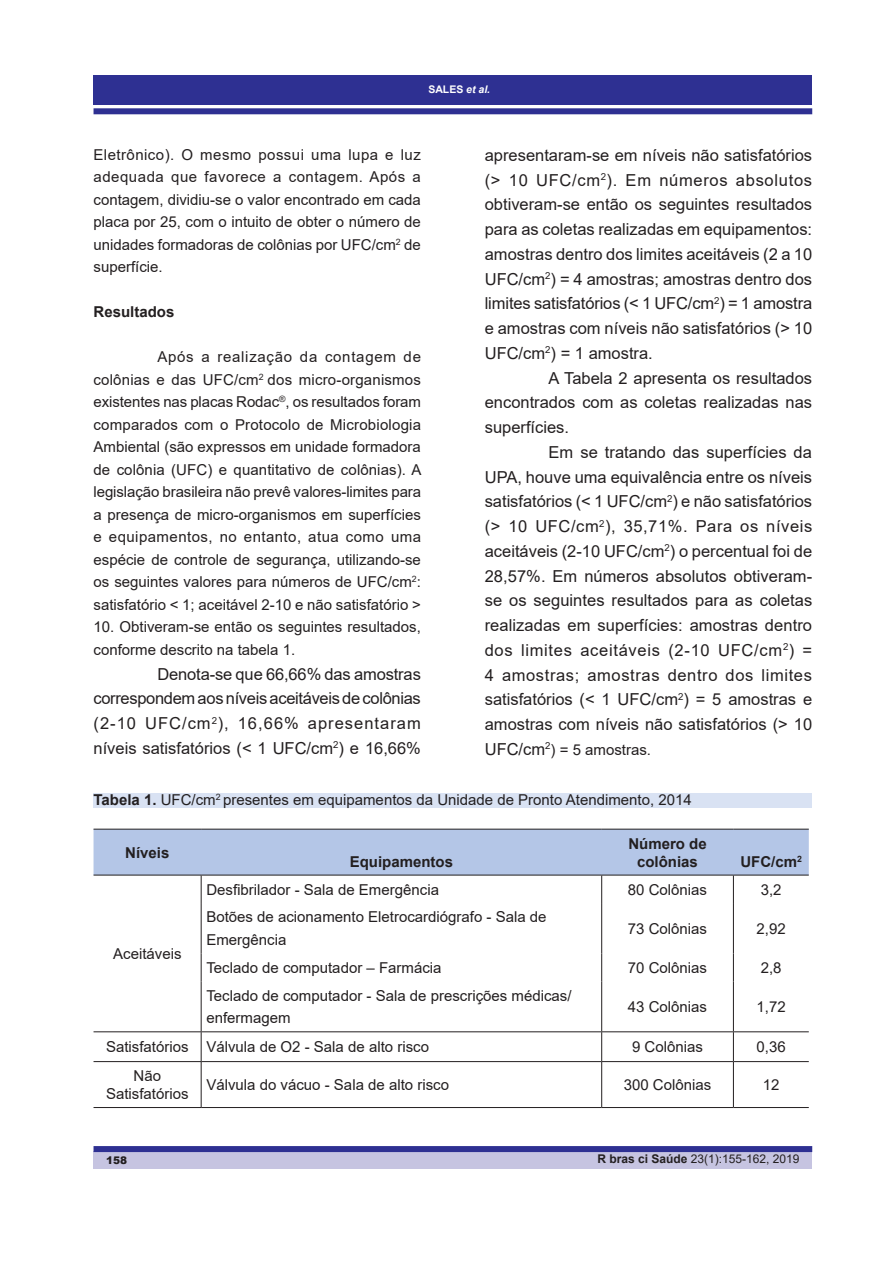
<style>
.page{position:relative;width:893px;height:1263px;background:#fff}
.page>*{position:absolute;margin:0;border:0;box-sizing:border-box;transform-origin:0 0}
.t1{font:16.5px/24.8px "Arial";color:#231f20;text-align:justify}
.t2{font:15px/22.5px "Arial";color:#231f20}
.t3{font:700 15px/18px "Arial";color:#231f20;text-align:center}
.t4{font:12px "Arial";color:#231f20}
.t5{font:700 10.5px "Arial";color:#fff}
.t6{font:900 10.5px "Arial";color:#231f20}
.s1{font-style:italic}
.s2{font-size:16.5px}
.s3{font-weight:700}
</style>
<div class="page">
<div style="left:94px;top:1151px;width:718px;height:17px;background:#c6c4e1"></div>
<div style="left:94px;top:75px;width:718px;height:30px;background:#2e3092"></div>
<div style="left:94px;top:1146px;width:718px;height:6px;background:#2e3092"></div>
<div style="left:94px;top:108px;width:718px;height:6px;background:#2e3092"></div>
<div style="left:94px;top:794px;width:718px;height:14px;background:#d9e2f3"></div>
<svg style="left:94px;top:830px;width:715px;height:73px"></svg>
<hr style="left:94px;top:829px;width:107px;height:1px;background:#231f20">
<hr style="left:201px;top:829px;width:401px;height:1px;background:#231f20">
<hr style="left:602px;top:829px;width:131px;height:1px;background:#231f20">
<hr style="left:733px;top:829px;width:76px;height:1px;background:#231f20">
<hr style="left:94px;top:875px;width:107px;height:1px;background:#231f20">
<hr style="left:201px;top:875px;width:401px;height:1px;background:#231f20">
<hr style="left:602px;top:875px;width:131px;height:1px;background:#231f20">
<hr style="left:733px;top:875px;width:76px;height:1px;background:#231f20">
<hr style="left:201px;top:903px;width:1px;height:50px;background:#231f20">
<hr style="left:601px;top:903px;width:1px;height:50px;background:#231f20">
<hr style="left:733px;top:903px;width:1px;height:50px;background:#231f20">
<svg style="left:201px;top:953px;width:1px;height:28px"></svg>
<svg style="left:601px;top:953px;width:1px;height:28px"></svg>
<svg style="left:733px;top:953px;width:1px;height:28px"></svg>
<hr style="left:201px;top:981px;width:1px;height:50px;background:#231f20">
<hr style="left:601px;top:981px;width:1px;height:50px;background:#231f20">
<hr style="left:733px;top:981px;width:1px;height:50px;background:#231f20">
<svg style="left:201px;top:1032px;width:1px;height:29px"></svg>
<svg style="left:601px;top:1032px;width:1px;height:29px"></svg>
<svg style="left:733px;top:1032px;width:1px;height:29px"></svg>
<hr style="left:94px;top:1031px;width:107px;height:1px;background:#231f20">
<hr style="left:201px;top:1031px;width:401px;height:1px;background:#231f20">
<hr style="left:602px;top:1031px;width:131px;height:1px;background:#231f20">
<hr style="left:733px;top:1031px;width:76px;height:1px;background:#231f20">
<hr style="left:94px;top:1061px;width:107px;height:1px;background:#231f20">
<hr style="left:201px;top:1061px;width:401px;height:1px;background:#231f20">
<hr style="left:602px;top:1061px;width:131px;height:1px;background:#231f20">
<hr style="left:733px;top:1061px;width:76px;height:1px;background:#231f20">
<hr style="left:94px;top:1107px;width:107px;height:1px;background:#231f20">
<hr style="left:201px;top:1107px;width:401px;height:1px;background:#231f20">
<hr style="left:602px;top:1107px;width:131px;height:1px;background:#231f20">
<hr style="left:733px;top:1107px;width:76px;height:1px;background:#231f20">
<hr style="left:201px;top:1062px;width:1px;height:45px;background:#231f20">
<hr style="left:601px;top:1062px;width:1px;height:45px;background:#231f20">
<hr style="left:733px;top:1062px;width:1px;height:45px;background:#231f20">
<p class="t5" style="left:428px;top:82px;width:63px">SALES <span class="s1">et al.</span></p>
<p class="t1" style="left:485px;top:143px;width:329px">apresentaram-se em níveis não satisfatórios (˃ 10 UFC/cm<sup>2</sup>). Em números absolutos obtiveram-se então os seguintes resultados para as coletas realizadas em equipamentos: amostras dentro dos limites aceitáveis (2 a 10<br>UFC/cm<sup>2</sup>) = 4 amostras; amostras dentro dos limites satisfatórios (˂ 1 UFC/cm<sup>2</sup>) = 1 amostra e amostras com níveis não satisfatórios (˃ 10<br>UFC/cm<sup>2</sup>) = 1 amostra.</p>
<p class="t1" style="left:485px;top:365px;width:329px;text-indent:64px">A Tabela 2 apresenta os resultados encontrados com as coletas realizadas nas superfícies.</p>
<p class="t1" style="left:485px;top:440px;width:329px;text-indent:64px">Em se tratando das superfícies da UPA, houve uma equivalência entre os níveis satisfatórios (˂ 1 UFC/cm<sup>2</sup>) e não satisfatórios (˃ 10 UFC/cm<sup>2</sup>), 35,71%. Para os níveis aceitáveis (2-10 UFC/cm<sup>2</sup>) o percentual foi de 28,57%. Em números absolutos obtiveram&shy;se os seguintes resultados para as coletas realizadas em superfícies: amostras dentro dos limites aceitáveis (2-10 UFC/cm<sup>2</sup>) = 4 amostras; amostras dentro dos limites satisfatórios (˂ 1 UFC/cm<sup>2</sup>) = 5 amostras e amostras com níveis não satisfatórios (˃ 10</p>
<p class="t2" style="left:485px;top:738px;width:168px"><span class="s2">UFC/cm</span><sup>2</sup>) = 5 amostras.</p>
<p class="t2" style="left:94px;top:788px;width:600px"><span class="s3">Tabela 1.</span> UFC/cm<sup>2</sup> presentes em equipamentos da Unidade de Pronto Atendimento, 2014</p>
<p class="t3" style="left:125px;top:843px;width:46px">Níveis</p>
<p class="t3" style="left:350px;top:852px;width:105px">Equipamentos</p>
<p class="t2" style="left:94px;top:143px;width:329px;text-align:justify">Eletrônico). O mesmo possui uma lupa e luz adequada que favorece a contagem. Após a contagem, dividiu-se o valor encontrado em cada placa por 25, com o intuito de obter o número de unidades formadoras de colônias por UFC/cm<sup>2</sup> de superfície.</p>
<p class="t3" style="left:94px;top:303px;width:82px">Resultados</p>
<p class="t2" style="left:94px;top:346px;width:330px;text-align:justify;text-indent:64px">Após a realização da contagem de colônias e das UFC/cm<sup>2</sup> dos micro-organismos existentes nas placas Rodac<sup>®</sup>, os resultados foram comparados com o Protocolo de Microbiologia Ambiental (são expressos em unidade formadora de colônia (UFC) e quantitativo de colônias). A legislação brasileira não prevê valores-limites para a presença de micro-organismos em superfícies e equipamentos, no entanto, atua como uma espécie de controle de segurança, utilizando-se os seguintes valores para números de UFC/cm<sup>2</sup>: satisfatório ˂ 1; aceitável 2-10 e não satisfatório ˃</p>
<p class="t2" style="left:94px;top:616px;width:329px">10. Obtiveram-se então os seguintes resultados, conforme descrito na tabela 1.</p>
<p class="t1" style="left:94px;top:661px;width:329px;text-indent:64px">Denota-se que 66,66% das amostras correspondem aos níveis aceitáveis de colônias (2-10 UFC/cm<sup>2</sup>), 16,66% apresentaram níveis satisfatórios (˂ 1 UFC/cm<sup>2</sup>) e 16,66%</p>
<p class="t3" style="left:628px;top:834px;width:80px">Número de colônias</p>
<p class="t3" style="left:740px;top:852px;width:63px">UFC/cm<sup>2</sup></p>
<p class="t2" style="left:113px;top:942px;width:70px">Aceitáveis</p>
<p class="t2" style="left:206px;top:878px;width:234px">Desfibrilador - Sala de Emergência</p>
<p class="t2" style="left:628px;top:878px;width:81px">80 Colônias</p>
<p class="t2" style="left:761px;top:878px;width:22px">3,2</p>
<p class="t2" style="left:206px;top:906px;width:342px">Botões de acionamento Eletrocardiógrafo - Sala de<br>Emergência</p>
<p class="t2" style="left:628px;top:917px;width:81px">73 Colônias</p>
<p class="t2" style="left:756px;top:917px;width:31px">2,92</p>
<p class="t2" style="left:206px;top:956px;width:237px">Teclado de computador – Farmácia</p>
<p class="t2" style="left:628px;top:956px;width:81px">70 Colônias</p>
<p class="t2" style="left:761px;top:956px;width:22px">2,8</p>
<p class="t2" style="left:206px;top:984px;width:367px">Teclado de computador - Sala de prescrições médicas/ enfermagem</p>
<p class="t2" style="left:628px;top:995px;width:81px">43 Colônias</p>
<p class="t2" style="left:756px;top:995px;width:31px">1,72</p>
<p class="t2" style="left:106px;top:1035px;width:84px">Satisfatórios</p>
<p class="t2" style="left:206px;top:1035px;width:224px">Válvula de O2 - Sala de alto risco</p>
<p class="t2" style="left:632px;top:1035px;width:72px">9 Colônias</p>
<p class="t2" style="left:756px;top:1035px;width:31px">0,36</p>
<p class="t2" style="left:106px;top:1067px;width:84px;line-height:18px;text-align:center">Não<br>Satisfatórios</p>
<p class="t2" style="left:206px;top:1073px;width:244px">Válvula do vácuo - Sala de alto risco</p>
<p class="t2" style="left:624px;top:1073px;width:89px">300 Colônias</p>
<p class="t2" style="left:763px;top:1073px;width:18px">12</p>
<p class="t6" style="left:106px;top:1152px;width:23px">158</p>
<p class="t4" style="left:597px;top:1150px;width:204px"><span class="s3">R bras ci Saúde</span> 23(1):155-162, 2019</p>
</div>
